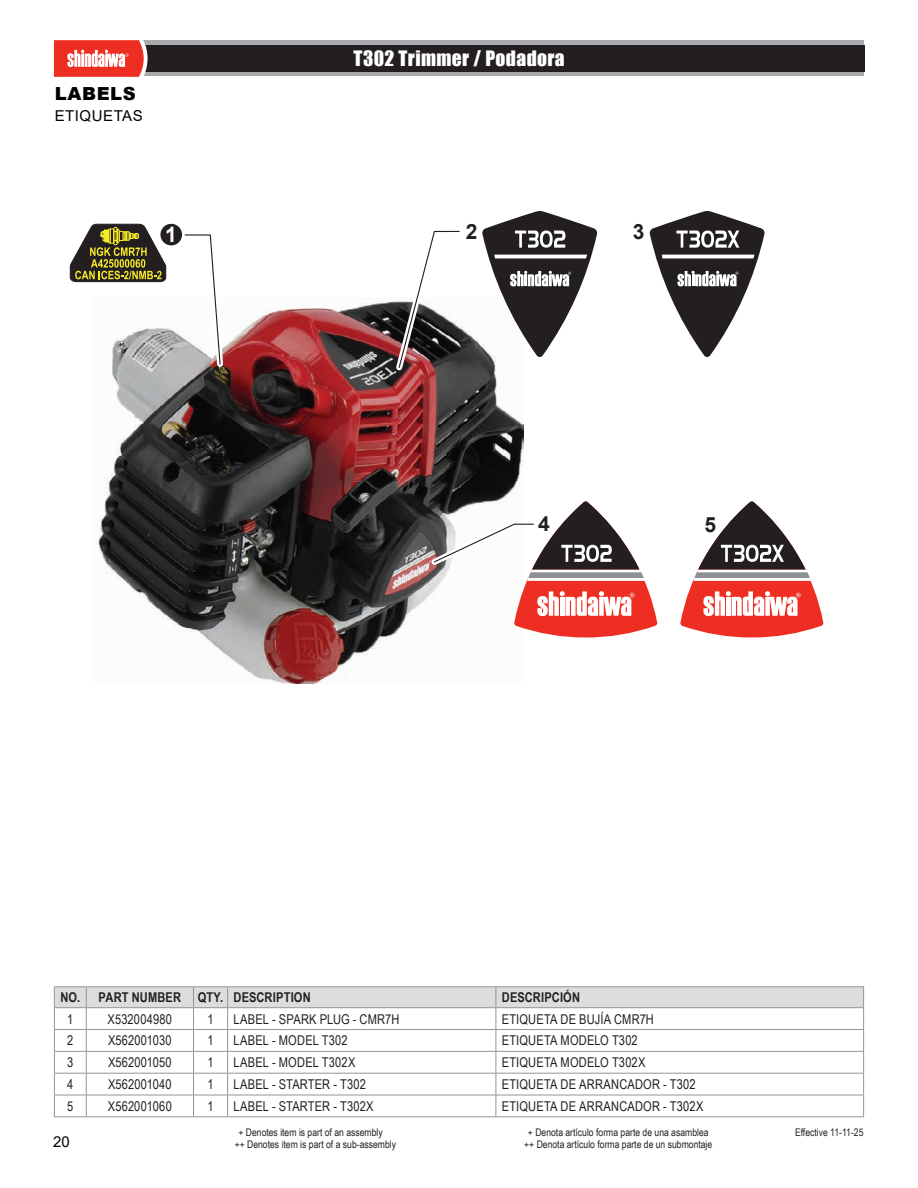
<style>
.page{position:relative;width:918px;height:1188px;background:#fff}
.page>*{position:absolute;margin:0;border:0;box-sizing:border-box;transform-origin:0 0}
.t1{font:700 21.3px "Arial";color:#fff}
.t2{font:700 21px "Arial";color:#231f20}
.t3{font:19.5px "Impact";letter-spacing:.02em;color:#fff}
.t4{font:900 18px "Arial";letter-spacing:.035em;color:#000}
.t5{font:15px "Arial";letter-spacing:.035em;color:#000}
.t6{font:13.5px "Arial Narrow";letter-spacing:.01em;color:#231f20}
.t7{font:700 13.5px "Arial Narrow";letter-spacing:.01em;color:#231f20}
.t8{font:10.5px "Arial Narrow";color:#231f20}
</style>
<div class="page">
<div style="left:143px;top:40px;width:721px;height:36px;background:#a8a9ad"></div>
<div style="left:145px;top:45px;width:719px;height:27px;background:#231f20"></div>
<svg style="left:54px;top:40px;width:94px;height:37px"></svg>
<hr style="left:54px;top:986px;width:32px;height:1px;background:#939598">
<hr style="left:86px;top:986px;width:107px;height:1px;background:#939598">
<hr style="left:194px;top:986px;width:34px;height:1px;background:#939598">
<hr style="left:228px;top:986px;width:268px;height:1px;background:#939598">
<hr style="left:496px;top:986px;width:368px;height:1px;background:#939598">
<hr style="left:54px;top:1116px;width:32px;height:1px;background:#939598">
<hr style="left:86px;top:1116px;width:107px;height:1px;background:#939598">
<hr style="left:194px;top:1116px;width:34px;height:1px;background:#939598">
<hr style="left:228px;top:1116px;width:268px;height:1px;background:#939598">
<hr style="left:496px;top:1116px;width:368px;height:1px;background:#939598">
<svg style="left:54px;top:987px;width:810px;height:129px"></svg>
<img style="left:98px;top:301px;width:426px;height:383px">
<svg style="left:680px;top:501px;width:143px;height:137px"></svg>
<svg style="left:184px;top:234px;width:42px;height:136px"></svg>
<svg style="left:392px;top:230px;width:68px;height:145px"></svg>
<div style="left:160px;top:224px;width:22px;height:21px;background:#231f20;border-radius:50%"></div>
<svg style="left:482px;top:211px;width:115px;height:146px"></svg>
<svg style="left:650px;top:211px;width:115px;height:146px"></svg>
<svg style="left:70px;top:223px;width:97px;height:59px"></svg>
<svg style="left:426px;top:501px;width:231px;height:137px"></svg>
<h3 class="t4" style="left:55px;top:80px;width:83px">LABELS</h3>
<p class="t5" style="left:55px;top:105px;width:90px">ETIQUETAS</p>
<h3 class="t3" style="left:354px;top:44px;width:213px">T302 Trimmer / Podadora</h3>
<h2 class="t2" style="left:466px;top:216px;width:13px">2</h2>
<h1 class="t1" style="left:165px;top:220px;width:13px">1</h1>
<h2 class="t2" style="left:633px;top:216px;width:13px">3</h2>
<h2 class="t2" style="left:538px;top:509px;width:13px">4</h2>
<h2 class="t2" style="left:705px;top:510px;width:13px">5</h2>
<p class="t7" style="left:60px;top:987px;width:252px">NO. PART NUMBER QTY. DESCRIPTION</p>
<p class="t7" style="left:502px;top:987px;width:80px">DESCRIPCIÓN</p>
<p class="t6" style="left:67px;top:1009px;width:8px">1</p>
<p class="t6" style="left:108px;top:1009px;width:66px">X532004980</p>
<p class="t6" style="left:207px;top:1009px;width:8px">1</p>
<p class="t6" style="left:234px;top:1009px;width:167px">LABEL - SPARK PLUG - CMR7H</p>
<p class="t6" style="left:502px;top:1009px;width:153px">ETIQUETA DE BUJÍA CMR7H</p>
<p class="t6" style="left:67px;top:1031px;width:8px">2</p>
<p class="t6" style="left:108px;top:1031px;width:65px">X562001030</p>
<p class="t6" style="left:207px;top:1031px;width:8px">1</p>
<p class="t6" style="left:234px;top:1031px;width:116px">LABEL - MODEL T302</p>
<p class="t6" style="left:502px;top:1031px;width:137px">ETIQUETA MODELO T302</p>
<p class="t6" style="left:67px;top:1053px;width:8px">3</p>
<p class="t6" style="left:108px;top:1053px;width:65px">X562001050</p>
<p class="t6" style="left:207px;top:1053px;width:8px">1</p>
<p class="t6" style="left:234px;top:1053px;width:123px">LABEL - MODEL T302X</p>
<p class="t6" style="left:502px;top:1053px;width:145px">ETIQUETA MODELO T302X</p>
<p class="t6" style="left:67px;top:1074px;width:8px">4</p>
<p class="t6" style="left:108px;top:1074px;width:65px">X562001040</p>
<p class="t6" style="left:207px;top:1074px;width:8px">1</p>
<p class="t6" style="left:234px;top:1074px;width:134px">LABEL - STARTER - T302</p>
<p class="t6" style="left:502px;top:1074px;width:195px">ETIQUETA DE ARRANCADOR - T302</p>
<p class="t6" style="left:67px;top:1096px;width:8px">5</p>
<p class="t6" style="left:108px;top:1096px;width:65px">X562001060</p>
<p class="t6" style="left:207px;top:1096px;width:8px">1</p>
<p class="t6" style="left:234px;top:1096px;width:141px">LABEL - STARTER - T302X</p>
<p class="t6" style="left:502px;top:1096px;width:203px">ETIQUETA DE ARRANCADOR - T302X</p>
<p class="t5" style="left:53px;top:1132px;width:18px">20</p>
<p class="t8" style="left:238px;top:1124px;width:146px">+ Denotes item is part of an assembly</p>
<p class="t8" style="left:528px;top:1124px;width:182px">+ Denota artículo forma parte de una asamblea</p>
<p class="t8" style="left:235px;top:1136px;width:163px">++ Denotes item is part of a sub-assembly</p>
<p class="t8" style="left:524px;top:1136px;width:190px">++ Denota artículo forma parte de un submontaje</p>
<p class="t8" style="left:795px;top:1124px;width:70px">Effective 11-11-25</p>
</div>
